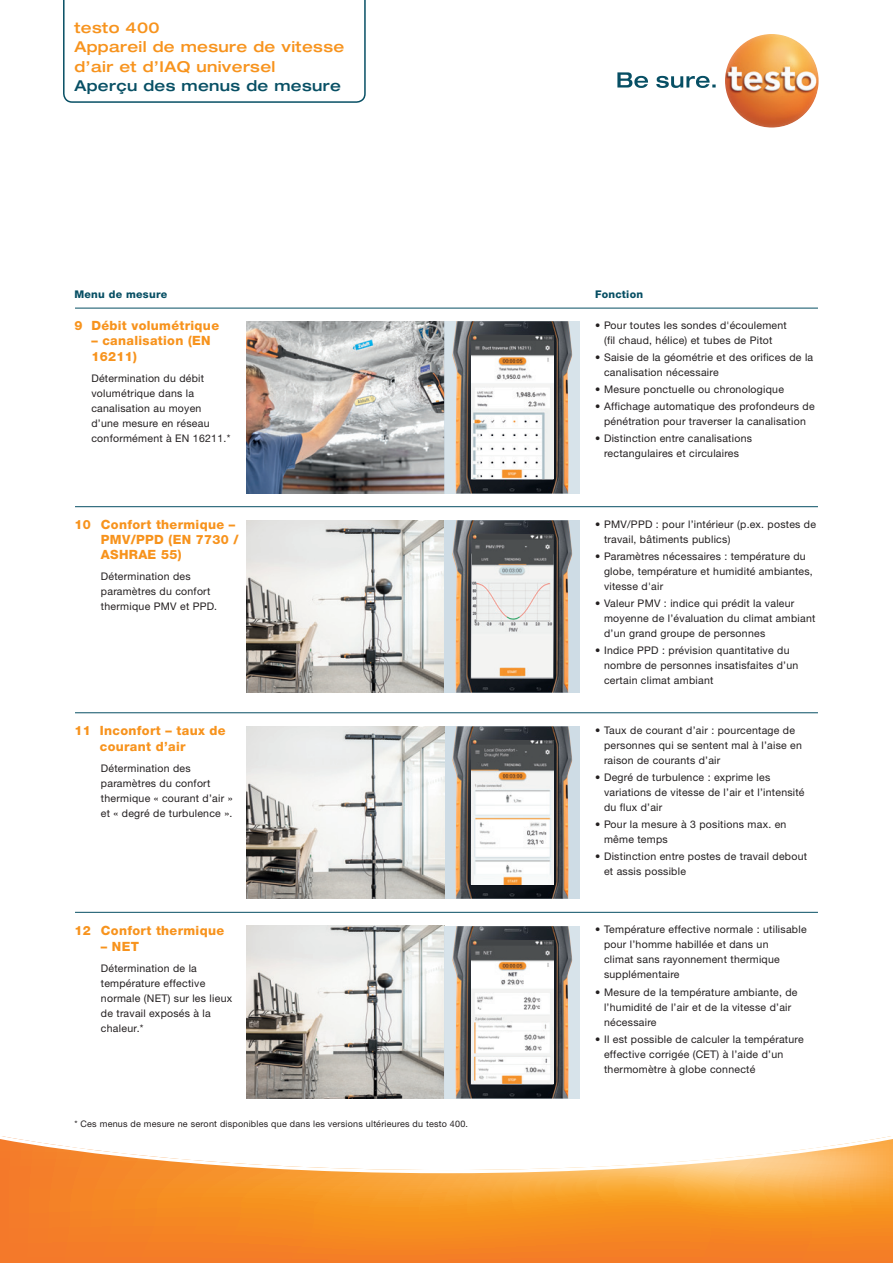
<style>
.page{position:relative;width:893px;height:1263px;background:#fff}
.page>*{position:absolute;margin:0;border:0;box-sizing:border-box;transform-origin:0 0}
.t1{font:500 expanded 15px/19.5px "Helvetica Neue LTW1 G";letter-spacing:.025em;color:#f7931d}
.t2{font:500 expanded 15px "Helvetica Neue LTW1 G";letter-spacing:.025em;color:#074f64}
.t3{font:800 12.75px/15.1px "Helvetica Neue LTW1 G";letter-spacing:.025em;color:#f7931d}
.t4{font:800 10.65px "Helvetica Neue LTW1 G";letter-spacing:.025em;color:#074f64}
.t5{font:10.5px/15px "Helvetica Neue LTW1 G";letter-spacing:.025em;color:#231f20}
.t6{font:9px "Helvetica Neue LTW1 G";letter-spacing:.025em;color:#231f20}
</style>
<div class="page">
<svg style="left:617px;top:72px;width:99px;height:16px"></svg>
<img style="left:725px;top:34px;width:94px;height:94px;border-radius:47px">
<img style="left:247px;top:321px;width:197px;height:173px">
<div style="left:444px;top:321px;width:136px;height:173px;background:#d7e3ea"></div>
<img style="left:247px;top:520px;width:197px;height:173px">
<div style="left:444px;top:520px;width:136px;height:173px;background:#cedce5"></div>
<div style="left:444px;top:726px;width:136px;height:173px;background:#cedce5"></div>
<img style="left:247px;top:726px;width:197px;height:173px">
<img style="left:247px;top:926px;width:197px;height:172px">
<div style="left:444px;top:926px;width:136px;height:172px;background:#d7e3ea"></div>
<img style="left:452px;top:321px;width:120px;height:173px">
<img style="left:452px;top:520px;width:120px;height:173px">
<img style="left:452px;top:726px;width:120px;height:173px">
<img style="left:452px;top:926px;width:120px;height:172px">
<svg style="left:0;top:1136px;width:893px;height:127px"></svg>
<img style="left:472px;top:335px;width:81px;height:143px">
<img style="left:471px;top:534px;width:83px;height:143px">
<img style="left:472px;top:740px;width:81px;height:144px">
<img style="left:472px;top:940px;width:81px;height:144px">
<hr style="left:75px;top:308px;width:743px;height:1px;background:#074f64">
<hr style="left:75px;top:506px;width:743px;height:1px;background:#074f64">
<hr style="left:75px;top:712px;width:743px;height:1px;background:#074f64">
<hr style="left:75px;top:912px;width:743px;height:1px;background:#074f64">
<svg style="left:63px;top:0;width:303px;height:103px"></svg>
<h1 class="t1" style="left:74px;top:17px;width:271px">testo 400<br>Appareil de mesure de vitesse d’air et d’IAQ universel</h1>
<h1 class="t2" style="left:74px;top:76px;width:268px">Aperçu des menus de mesure</h1>
<p class="t4" style="left:74px;top:288px;width:94px">Menu de mesure</p>
<p class="t4" style="left:595px;top:288px;width:49px">Fonction</p>
<p class="t3" style="left:74px;top:318px;width:146px">9 Débit volumétrique</p>
<p class="t3" style="left:91px;top:333px;width:121px">– canalisation (EN<br>16211)</p>
<p class="t5" style="left:91px;top:370px;width:140px">Détermination du débit volumétrique dans la canalisation au moyen d’une mesure en réseau conformément à EN 16211.*</p>
<p class="t3" style="left:101px;top:517px;width:139px;text-indent:-27px">10 Confort thermique –<br>PMV/PPD (EN 7730 /<br>ASHRAE 55)</p>
<p class="t5" style="left:101px;top:569px;width:118px">Détermination des paramètres du confort thermique PMV et PPD.</p>
<p class="t3" style="left:100px;top:723px;width:127px;text-indent:-25px">11 Inconfort – taux de courant d’air</p>
<p class="t5" style="left:101px;top:760px;width:133px">Détermination des paramètres du confort thermique « courant d’air » et « degré de turbulence ».</p>
<p class="t3" style="left:74px;top:923px;width:151px">12 Confort thermique</p>
<p class="t3" style="left:101px;top:938px;width:40px">– NET</p>
<p class="t5" style="left:101px;top:960px;width:133px">Détermination de la température effective normale (NET) sur les lieux de travail exposés à la chaleur.*</p>
<p class="t6" style="left:74px;top:1118px;width:395px">* Ces menus de mesure ne seront disponibles que dans les versions ultérieures du testo 400.</p>
<p class="t5" style="left:595px;top:317px;width:193px;text-align:center">• Pour toutes les sondes d'écoulement (fil chaud, hélice) et tubes de Pitot</p>
<p class="t5" style="left:604px;top:350px;width:211px;text-indent:-9px">• Saisie de la géométrie et des orifices de la canalisation nécessaire</p>
<p class="t5" style="left:595px;top:382px;width:190px">• Mesure ponctuelle ou chronologique</p>
<p class="t5" style="left:595px;top:399px;width:221px;text-align:center">• Affichage automatique des profondeurs de pénétration pour traverser la canalisation</p>
<p class="t5" style="left:595px;top:431px;width:158px;text-align:center">• Distinction entre canalisations rectangulaires et circulaires</p>
<p class="t5" style="left:604px;top:516px;width:214px;text-indent:-9px">• PMV/PPD : pour l’intérieur (p.ex. postes de travail, bâtiments publics)</p>
<p class="t5" style="left:604px;top:549px;width:210px;text-indent:-9px">• Paramètres nécessaires : température du globe, température et humidité ambiantes, vitesse d'air</p>
<p class="t5" style="left:604px;top:596px;width:213px;text-indent:-9px">• Valeur PMV : indice qui prédit la valeur moyenne de l’évaluation du climat ambiant d’un grand groupe de personnes</p>
<p class="t5" style="left:604px;top:643px;width:196px;text-indent:-9px">• Indice PPD : prévision quantitative du nombre de personnes insatisfaites d’un certain climat ambiant</p>
<p class="t5" style="left:604px;top:722px;width:199px;text-indent:-9px">• Taux de courant d’air : pourcentage de personnes qui se sentent mal à l’aise en raison de courants d’air</p>
<p class="t5" style="left:604px;top:770px;width:202px;text-indent:-9px">• Degré de turbulence : exprime les variations de vitesse de l’air et l’intensité du flux d’air</p>
<p class="t5" style="left:604px;top:817px;width:184px;text-indent:-9px">• Pour la mesure à 3 positions max. en même temps</p>
<p class="t5" style="left:604px;top:849px;width:205px;text-indent:-9px">• Distinction entre postes de travail debout et assis possible</p>
<p class="t5" style="left:604px;top:922px;width:204px;text-indent:-9px">• Température effective normale : utilisable pour l’homme habillée et dans un<br>climat sans rayonnement thermique supplémentaire</p>
<p class="t5" style="left:604px;top:984px;width:195px;text-indent:-9px">• Mesure de la température ambiante, de l’humidité de l’air et de la vitesse d’air nécessaire</p>
<p class="t5" style="left:604px;top:1031px;width:201px;text-indent:-9px">• Il est possible de calculer la température effective corrigée (CET) à l’aide d’un thermomètre à globe connecté</p>
</div>
